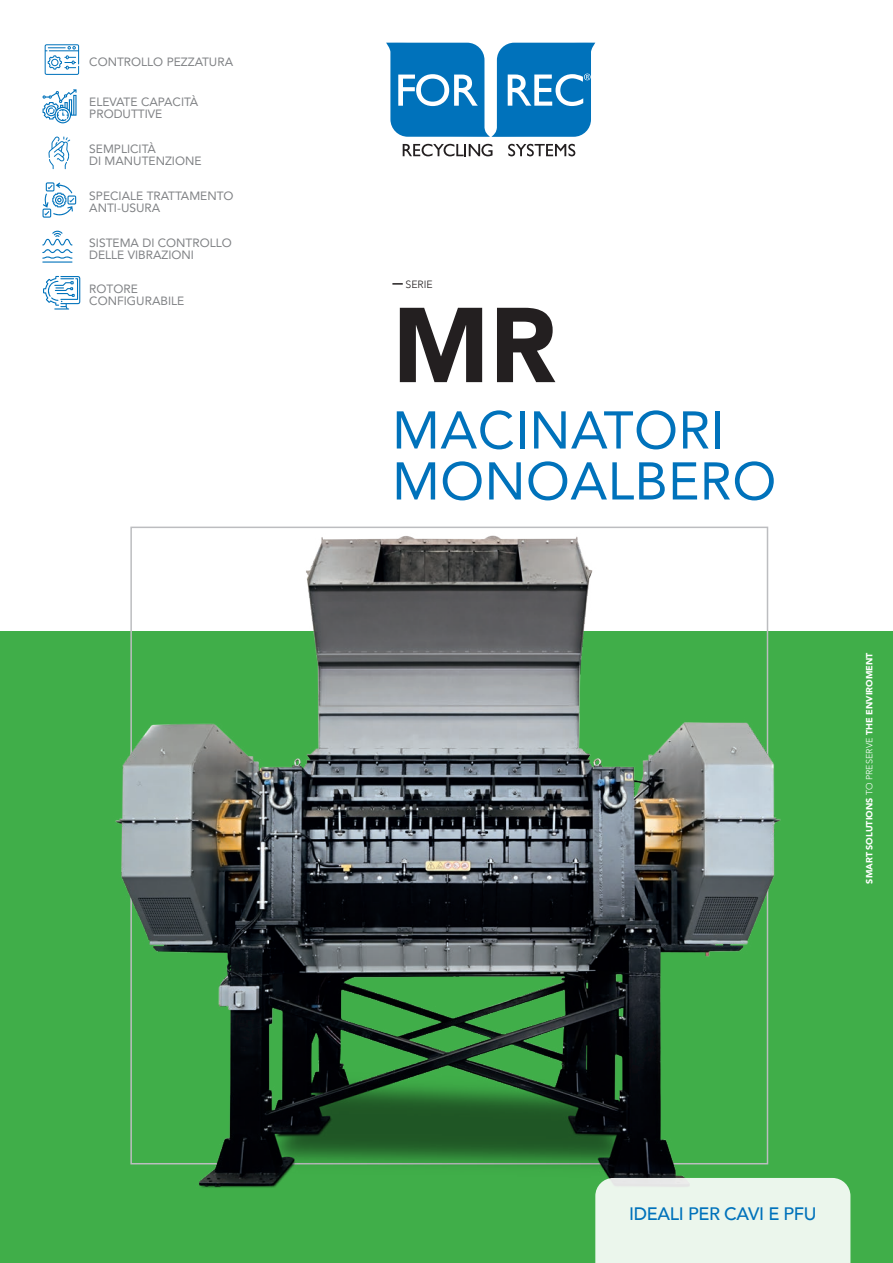
<style>
.page{position:relative;width:893px;height:1263px;background:#fff}
.page>*{position:absolute;margin:0;border:0;box-sizing:border-box;transform-origin:0 0}
.t1{font:900 105px "Avenir";color:#231f20}
.t2{font:52.5px/51px "Avenir";letter-spacing:.01em;color:#0072bb}
.t3{font:500 18px "Avenir";letter-spacing:-.02em;color:#0072bb}
.t4{font:12px/12px "Avenir";color:#808285}
.t5{font:300 10.5px "Avenir";color:#231f20}
.t6{font:900 9px "Avenir";color:#fff}
.s1{font-weight:300}
</style>
<div class="page">
<div style="left:0;top:631px;width:893px;height:632px;background:#40ae49"></div>
<img style="left:115px;top:526px;width:666px;height:662px">
<div style="left:595px;top:1178px;width:255px;height:85px;background:#ebf6ec"></div>
<svg style="left:45px;top:44px;width:34px;height:31px"></svg>
<svg style="left:43px;top:89px;width:34px;height:34px"></svg>
<svg style="left:48px;top:137px;width:22px;height:32px"></svg>
<svg style="left:43px;top:182px;width:33px;height:36px"></svg>
<svg style="left:43px;top:231px;width:29px;height:32px"></svg>
<svg style="left:43px;top:276px;width:37px;height:34px"></svg>
<svg style="left:403px;top:144px;width:89px;height:12px"></svg>
<svg style="left:508px;top:144px;width:67px;height:12px"></svg>
<svg style="left:386px;top:43px;width:209px;height:94px"></svg>
<svg style="left:392px;top:283px;width:11px;height:2px"></svg>
<p class="t4" style="left:89px;top:55px;width:145px">CONTROLLO PEZZATURA</p>
<p class="t4" style="left:89px;top:96px;width:111px">ELEVATE CAPACITÀ<br>PRODUTTIVE</p>
<p class="t4" style="left:89px;top:143px;width:114px">SEMPLICITÀ<br>DI MANUTENZIONE</p>
<p class="t4" style="left:89px;top:189px;width:146px">SPECIALE TRATTAMENTO<br>ANTI-USURA</p>
<p class="t4" style="left:89px;top:236px;width:144px">SISTEMA DI CONTROLLO<br>DELLE VIBRAZIONI</p>
<p class="t4" style="left:89px;top:282px;width:96px">ROTORE<br>CONFIGURABILE</p>
<p class="t5" style="left:405px;top:278px;width:29px">SERIE</p>
<h1 class="t1" style="left:392px;top:256px;width:165px">MR</h1>
<h2 class="t2" style="left:392px;top:403px;width:386px">MACINATORI<br>MONOALBERO</h2>
<p class="t6" style="left:861px;top:883px;width:232px;rotate:-90deg">SMART SOLUTIONS <span class="s1">TO PRESERVE</span> THE ENVIROMENT</p>
<h3 class="t3" style="left:629px;top:1198px;width:189px">IDEALI PER CAVI E PFU</h3>
</div>
